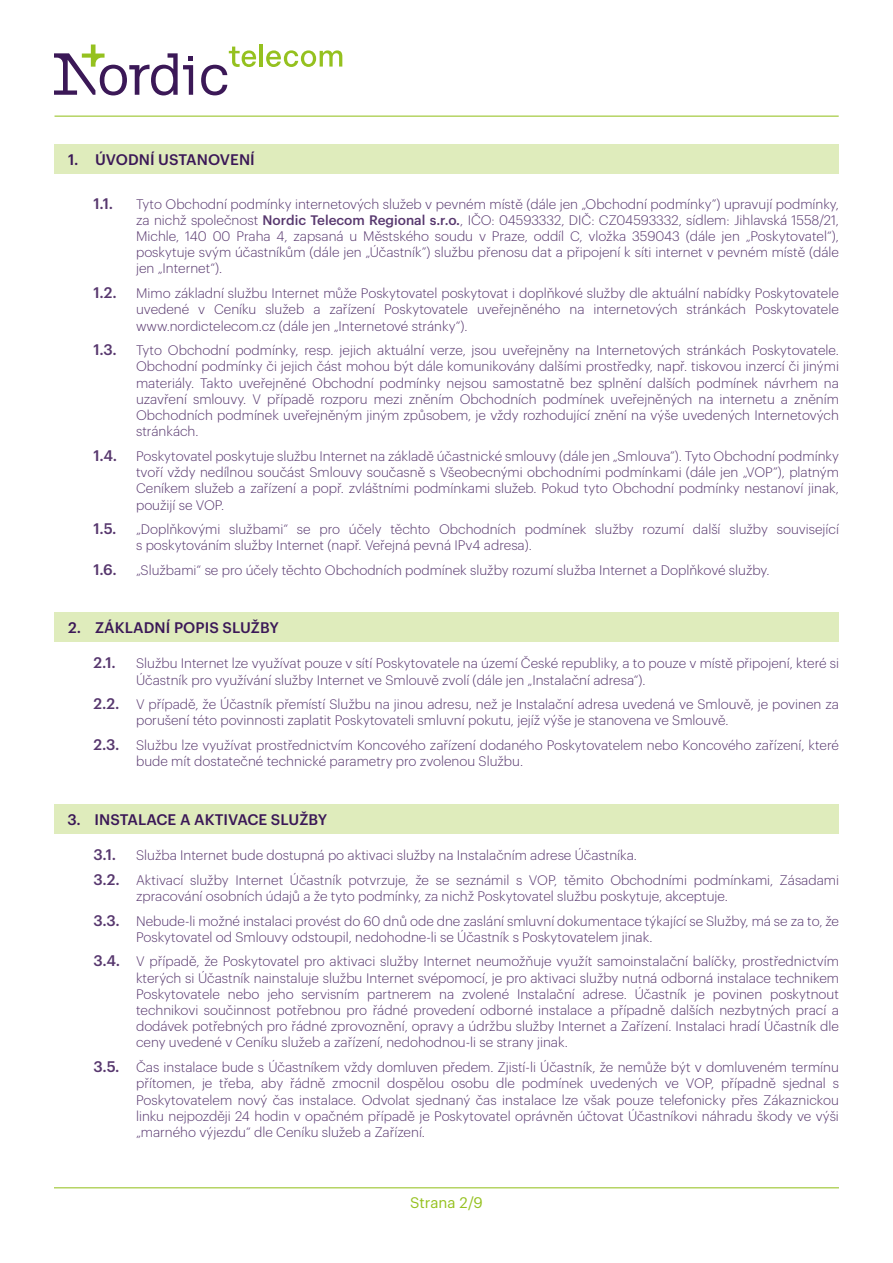
<style>
.page{position:relative;width:893px;height:1263px;background:#fff}
.page>*{position:absolute;margin:0;border:0;box-sizing:border-box;transform-origin:0 0}
.t1{font:500 15px "Graphik";letter-spacing:.005em;color:#3b1857}
.t2{font:500 15px "Graphik";color:#57376e}
.t3{font:15px "Graphik";color:#95c11f}
.t4{font:300 13.5px/16.2px "Graphik";color:#57376e}
.s1{font-weight:500}
.s2{font-weight:500;font-size:15px}
</style>
<div class="page">
<svg style="left:266px;top:50px;width:76px;height:17px"></svg>
<hr style="left:259px;top:44px;width:4px;height:23px;background:#95c11f">
<svg style="left:54px;top:45px;width:139px;height:50px"></svg>
<svg style="left:201px;top:47px;width:56px;height:48px"></svg>
<hr style="left:55px;top:115px;width:784px;height:2px;background:#95c11f">
<hr style="left:54px;top:1187px;width:785px;height:1px;background:#95c11f">
<div style="left:54px;top:144px;width:785px;height:30px;background:#dfecbc"></div>
<div style="left:54px;top:612px;width:785px;height:30px;background:#dfecbc"></div>
<div style="left:54px;top:804px;width:785px;height:29px;background:#dfecbc"></div>
<p class="t1" style="left:68px;top:148px;width:188px">1. ÚVODNÍ USTANOVENÍ</p>
<p class="t2" style="left:94px;top:192px;width:21px">1.1.</p>
<p class="t4" style="left:136px;top:195px;width:704px;text-align:justify">Tyto Obchodní podmínky internetových služeb v pevném místě (dále jen „Obchodní podmínky”) upravují podmínky, za nichž společnost <span class="s1">Nordic Telecom Regional s.r.o.</span>, IČO: 04593332, DIČ: CZ04593332, sídlem: Jihlavská 1558/21, Michle, 140 00 Praha 4, zapsaná u Městského soudu v Praze, oddíl C, vložka 359043 (dále jen „Poskytovatel“), poskytuje svým účastníkům (dále jen „Účastník”) službu přenosu dat a připojení k síti internet v pevném místě (dále jen „Internet“).</p>
<p class="t2" style="left:94px;top:281px;width:25px">1.2.</p>
<p class="t4" style="left:136px;top:284px;width:704px;text-align:justify">Mimo základní službu Internet může Poskytovatel poskytovat i doplňkové služby dle aktuální nabídky Poskytovatele uvedené v Ceníku služeb a zařízení Poskytovatele uveřejněného na internetových stránkách Poskytovatele www.nordictelecom.cz (dále jen „Internetové stránky“).</p>
<p class="t2" style="left:94px;top:338px;width:25px">1.3.</p>
<p class="t4" style="left:136px;top:341px;width:704px;text-align:justify">Tyto Obchodní podmínky, resp. jejich aktuální verze, jsou uveřejněny na Internetových stránkách Poskytovatele.<br>Obchodní podmínky či jejich část mohou být dále komunikovány dalšími prostředky, např. tiskovou inzercí či jinými materiály. Takto uveřejněné Obchodní podmínky nejsou samostatně bez splnění dalších podmínek návrhem na uzavření smlouvy. V případě rozporu mezi zněním Obchodních podmínek uveřejněných na internetu a zněním Obchodních podmínek uveřejněným jiným způsobem, je vždy rozhodující znění na výše uvedených Internetových stránkách.</p>
<p class="t2" style="left:94px;top:444px;width:25px">1.4.</p>
<p class="t4" style="left:136px;top:447px;width:704px;text-align:justify">Poskytovatel poskytuje službu Internet na základě účastnické smlouvy (dále jen „Smlouva”). Tyto Obchodní podmínky tvoří vždy nedílnou součást Smlouvy současně s Všeobecnými obchodními podmínkami (dále jen „VOP”), platným Ceníkem služeb a zařízení a popř. zvláštními podmínkami služeb. Pokud tyto Obchodní podmínky nestanoví jinak, použijí se VOP.</p>
<p class="t2" style="left:94px;top:517px;width:25px">1.5.</p>
<p class="t4" style="left:136px;top:520px;width:704px">„Doplňkovými službami“ se pro účely těchto Obchodních podmínek služby rozumí další služby související s poskytováním služby Internet (např. Veřejná pevná IPv4 adresa).</p>
<p class="t2" style="left:94px;top:558px;width:25px">1.6.</p>
<p class="t4" style="left:136px;top:561px;width:635px">„Službami“ se pro účely těchto Obchodních podmínek služby rozumí služba Internet a Doplňkové služby.</p>
<p class="t1" style="left:68px;top:616px;width:212px">2. ZÁKLADNÍ POPIS SLUŽBY</p>
<p class="t2" style="left:94px;top:651px;width:24px">2.1.</p>
<p class="t4" style="left:136px;top:654px;width:704px">Službu Internet lze využívat pouze v sítí Poskytovatele na území České republiky, a to pouze v místě připojení, které si<br>Účastník pro využívání služby Internet ve Smlouvě zvolí (dále jen „Instalační adresa“).</p>
<p class="t4" style="left:136px;top:695px;width:704px;text-indent:-43px"><span class="s2">2.2.</span> V případě, že Účastník přemístí Službu na jinou adresu, než je Instalační adresa uvedená ve Smlouvě, je povinen za porušení této povinnosti zaplatit Poskytovateli smluvní pokutu, jejíž výše je stanovena ve Smlouvě.</p>
<p class="t4" style="left:136px;top:736px;width:704px;text-indent:-43px"><span class="s2">2.3.</span> Službu lze využívat prostřednictvím Koncového zařízení dodaného Poskytovatelem nebo Koncového zařízení, které bude mít dostatečné technické parametry pro zvolenou Službu.</p>
<p class="t1" style="left:68px;top:808px;width:261px">3. INSTALACE A AKTIVACE SLUŽBY</p>
<p class="t4" style="left:94px;top:842px;width:747px;line-height:24.8px;text-indent:43px">Služba Internet bude dostupná po aktivaci služby na Instalačním adrese Účastníka.<br><span class="s2">3.2.</span> Aktivací služby Internet Účastník potvrzuje, že se seznámil s VOP, těmito Obchodními podmínkami, Zásadami</p>
<p class="t4" style="left:94px;top:882px;width:747px;line-height:24.8px;text-indent:43px">zpracování osobních údajů a že tyto podmínky, za nichž Poskytovatel službu poskytuje, akceptuje.<br><span class="s2">3.3.</span> Nebude-li možné instalaci provést do 60 dnů ode dne zaslání smluvní dokumentace týkající se Služby, má se za to, že</p>
<p class="t4" style="left:94px;top:923px;width:747px;line-height:24.8px;text-indent:43px">Poskytovatel od Smlouvy odstoupil, nedohodne-li se Účastník s Poskytovatelem jinak.<br><span class="s2">3.4.</span> V případě, že Poskytovatel pro aktivaci služby Internet neumožňuje využít samoinstalační balíčky, prostřednictvím</p>
<p class="t4" style="left:136px;top:969px;width:704px;text-align:justify">kterých si Účastník nainstaluje službu Internet svépomocí, je pro aktivaci služby nutná odborná instalace technikem Poskytovatele nebo jeho servisním partnerem na zvolené Instalační adrese. Účastník je povinen poskytnout technikovi součinnost potřebnou pro řádné provedení odborné instalace a případně dalších nezbytných prací a dodávek potřebných pro řádné zprovoznění, opravy a údržbu služby Internet a Zařízení. Instalaci hradí Účastník dle ceny uvedené v Ceníku služeb a zařízení, nedohodnou-li se strany jinak.</p>
<p class="t4" style="left:136px;top:1058px;width:704px;text-align:justify;text-indent:-43px"><span class="s2">3.5.</span> Čas instalace bude s Účastníkem vždy domluven předem. Zjistí-li Účastník, že nemůže být v domluveném termínu přítomen, je třeba, aby řádně zmocnil dospělou osobu dle podmínek uvedených ve VOP, případně sjednal s Poskytovatelem nový čas instalace. Odvolat sjednaný čas instalace lze však pouze telefonicky přes Zákaznickou linku nejpozději 24 hodin v opačném případě je Poskytovatel oprávněn účtovat Účastníkovi náhradu škody ve výši „marného výjezdu“ dle Ceníku služeb a Zařízení.</p>
<p class="t2" style="left:94px;top:843px;width:24px">3.1.</p>
<p class="t3" style="left:410px;top:1191px;width:74px">Strana 2/9</p>
</div>
